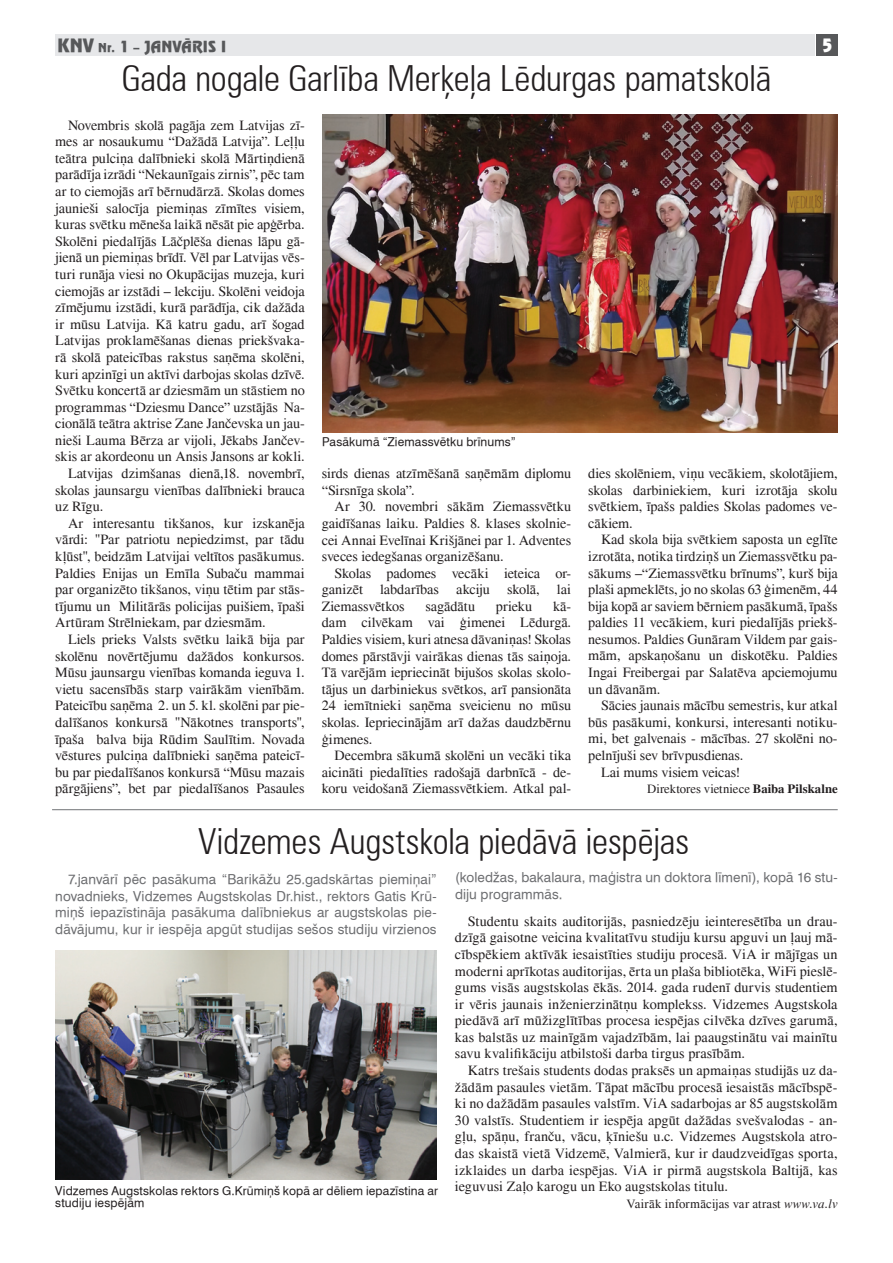
<style>
.page{position:relative;width:893px;height:1263px;background:#fff}
.page>*{position:absolute;margin:0;border:0;box-sizing:border-box;transform-origin:0 0}
.t1{font:300 condensed 36px "Zurich TL";letter-spacing:-.005em;color:#231f20}
.t2{font:18px "Revue TL";color:#fff}
.t3{font:15px "Revue TL";letter-spacing:.005em;color:#57585a}
.t4{font:14.25px/16.6px "Times";letter-spacing:-.005em;color:#231f20;text-align:justify}
.t5{font:13.5px/16.5px "Swiss 721 TL";letter-spacing:.005em;color:#6c6d70;text-align:justify}
.t6{font:12.75px "Times";letter-spacing:.005em;color:#231f20}
.t7{font:12px/12.8px "Swiss 721 TL";letter-spacing:.015em;color:#231f20}
.s1{font-size:18px}
.s2{font-size:12px}
.s3{font-weight:700}
.s4{font-style:italic}
</style>
<div class="page">
<div style="left:55px;top:34px;width:759px;height:22px;background:#e6e7e9"></div>
<div style="left:816px;top:34px;width:22px;height:22px;background:#57585a"></div>
<img style="left:322px;top:115px;width:516px;height:317px">
<hr style="left:52px;top:809px;width:786px;height:1px;background:#808285">
<img style="left:55px;top:950px;width:382px;height:227px">
<div style="left:316px;top:430px;width:233px;height:39px;background:#fff"></div>
<p class="t3" style="left:57px;top:37px;width:170px"><span class="s1">KNV</span> <span class="s2">Nr.</span> 1 <span class="s2">–</span> JANVĀRIS I</p>
<p class="t2" style="left:821px;top:34px;width:14px">5</p>
<h1 class="t1" style="left:122px;top:56px;width:651px">Gada nogale Garlība Merķeļa Lēdurgas pamatskolā</h1>
<p class="t4" style="left:68px;top:117px;width:238px">Novembris skolā pagāja zem Latvijas zī-</p>
<p class="t4" style="left:55px;top:133px;width:251px">mes ar nosaukumu “Dažādā Latvija”. Leļļu</p>
<p class="t4" style="left:55px;top:150px;width:251px">teātra pulciņa dalībnieki skolā Mārtiņdienā</p>
<p class="t4" style="left:55px;top:167px;width:251px">parādīja izrādi “Nekaunīgais zirnis”, pēc tam</p>
<p class="t4" style="left:55px;top:183px;width:251px">ar to ciemojās arī bērnudārzā. Skolas domes</p>
<p class="t4" style="left:55px;top:200px;width:251px">jaunieši salocīja piemiņas zīmītes visiem,</p>
<p class="t4" style="left:55px;top:216px;width:251px">kuras svētku mēneša laikā nēsāt pie apģērba.</p>
<p class="t4" style="left:55px;top:233px;width:251px">Skolēni piedalījās Lāčplēša dienas lāpu gā-</p>
<p class="t4" style="left:55px;top:249px;width:251px">jienā un piemiņas brīdī. Vēl par Latvijas vēs-</p>
<p class="t4" style="left:55px;top:266px;width:251px">turi runāja viesi no Okupācijas muzeja, kuri</p>
<p class="t4" style="left:55px;top:283px;width:251px">ciemojās ar izstādi – lekciju. Skolēni veidoja</p>
<p class="t4" style="left:55px;top:299px;width:251px">zīmējumu izstādi, kurā parādīja, cik dažāda</p>
<p class="t4" style="left:55px;top:316px;width:251px">ir mūsu Latvija. Kā katru gadu, arī šogad</p>
<p class="t4" style="left:55px;top:332px;width:251px">Latvijas proklamēšanas dienas priekšvaka-</p>
<p class="t4" style="left:55px;top:349px;width:251px">rā skolā pateicības rakstus saņēma skolēni,</p>
<p class="t4" style="left:55px;top:366px;width:251px">kuri apzinīgi un aktīvi darbojas skolas dzīvē.</p>
<p class="t4" style="left:55px;top:382px;width:251px">Svētku koncertā ar dziesmām un stāstiem no</p>
<p class="t4" style="left:55px;top:399px;width:251px">programmas “Dziesmu Dance” uzstājās Na-</p>
<p class="t4" style="left:55px;top:415px;width:251px">cionālā teātra aktrise Zane Jančevska un jau-</p>
<p class="t4" style="left:55px;top:432px;width:251px">nieši Lauma Bērza ar vijoli, Jēkabs Jančev-</p>
<p class="t4" style="left:55px;top:448px;width:251px">skis ar akordeonu un Ansis Jansons ar kokli.</p>
<p class="t4" style="left:68px;top:465px;width:238px">Latvijas dzimšanas dienā,18. novembrī,</p>
<p class="t4" style="left:55px;top:482px;width:251px">skolas jaunsargu vienības dalībnieki brauca</p>
<p class="t4" style="left:55px;top:498px;width:49px">uz Rīgu.</p>
<p class="t4" style="left:68px;top:515px;width:238px">Ar interesantu tikšanos, kur izskanēja</p>
<p class="t4" style="left:55px;top:531px;width:251px">vārdi: "Par patriotu nepiedzimst, par tādu</p>
<p class="t4" style="left:55px;top:548px;width:251px">kļūst", beidzām Latvijai veltītos pasākumus.</p>
<p class="t4" style="left:55px;top:565px;width:251px">Paldies Enijas un Emīla Subaču mammai</p>
<p class="t4" style="left:55px;top:581px;width:251px">par organizēto tikšanos, viņu tētim par stās-</p>
<p class="t4" style="left:55px;top:598px;width:251px">tījumu un Militārās policijas puišiem, īpaši</p>
<p class="t4" style="left:55px;top:614px;width:212px">Artūram Strēlniekam, par dziesmām.</p>
<p class="t4" style="left:68px;top:631px;width:238px">Liels prieks Valsts svētku laikā bija par</p>
<p class="t4" style="left:55px;top:648px;width:251px">skolēnu novērtējumu dažādos konkursos.</p>
<p class="t4" style="left:55px;top:664px;width:251px">Mūsu jaunsargu vienības komanda ieguva 1.</p>
<p class="t4" style="left:55px;top:681px;width:251px">vietu sacensībās starp vairākām vienībām.</p>
<p class="t4" style="left:55px;top:697px;width:251px">Pateicību saņēma 2. un 5. kl. skolēni par pie-</p>
<p class="t4" style="left:55px;top:714px;width:251px">dalīšanos konkursā "Nākotnes transports",</p>
<p class="t4" style="left:55px;top:730px;width:251px">īpaša balva bija Rūdim Saulītim. Novada</p>
<p class="t4" style="left:55px;top:747px;width:251px">vēstures pulciņa dalībnieki saņēma pateicī-</p>
<p class="t4" style="left:55px;top:764px;width:251px">bu par piedalīšanos konkursā “Mūsu mazais</p>
<p class="t4" style="left:55px;top:780px;width:251px">pārgājiens”, bet par piedalīšanos Pasaules</p>
<p class="t7" style="left:322px;top:435px;width:195px">Pasākumā “Ziemassvētku brīnums”</p>
<p class="t4" style="left:322px;top:465px;width:251px">sirds dienas atzīmēšanā saņēmām diplomu “Sirsnīga skola”.</p>
<p class="t4" style="left:322px;top:498px;width:251px;text-indent:13px">Ar 30. novembri sākām Ziemassvētku gaidīšanas laiku. Paldies 8. klases skolnie&shy;cei Annai Evelīnai Krišjānei par 1. Adventes sveces iedegšanas organizēšanu.</p>
<p class="t4" style="left:322px;top:565px;width:251px;text-indent:13px">Skolas padomes vecāki ieteica or&shy;ganizēt labdarības akciju skolā, lai Ziemassvētkos</p>
<p class="t4" style="left:322px;top:598px;width:251px;text-indent:231px">kā&shy;dam cilvēkam vai ģimenei Lēdurgā.<br>Paldies visiem, kuri atnesa dāvaniņas! Skolas domes pārstāvji vairākas dienas tās saiņoja.<br>Tā varējām iepriecināt bijušos skolas skolo&shy;tājus un darbiniekus svētkos, arī pansionāta 24 iemītnieki saņēma sveicienu no mūsu skolas. Iepriecinājām arī dažas daudzbērnu ģimenes.</p>
<p class="t4" style="left:322px;top:747px;width:251px;text-indent:13px">Decembra sākumā skolēni un vecāki tika aicināti piedalīties radošajā darbnīcā - de&shy;koru veidošanā Ziemassvētkiem. Atkal pal-</p>
<p class="t4" style="left:426px;top:598px;width:51px">sagādātu</p>
<p class="t4" style="left:496px;top:598px;width:38px">prieku</p>
<p class="t4" style="left:588px;top:465px;width:251px">dies skolēniem, viņu vecākiem, skolotājiem, skolas darbiniekiem, kuri izrotāja skolu svētkiem, īpašs paldies Skolas padomes ve&shy;cākiem.</p>
<p class="t4" style="left:588px;top:531px;width:251px;text-indent:13px">Kad skola bija svētkiem saposta un eglīte izrotāta, notika tirdziņš un Ziemassvētku pa&shy;sākums –“Ziemassvētku brīnums”, kurš bija plaši apmeklēts, jo no skolas 63 ģimenēm, 44 bija kopā ar saviem bērniem pasākumā, īpašs paldies 11 vecākiem, kuri piedalījās priekš&shy;nesumos. Paldies Gunāram Vildem par gais&shy;mām, apskaņošanu un diskotēku. Paldies Ingai Freibergai par Salatēva apciemojumu un dāvanām.</p>
<p class="t4" style="left:601px;top:697px;width:238px">Sācies jaunais mācību semestris, kur atkal</p>
<p class="t4" style="left:588px;top:714px;width:251px">būs pasākumi, konkursi, interesanti notiku-</p>
<p class="t4" style="left:588px;top:730px;width:251px">mi, bet galvenais - mācības. 27 skolēni no-</p>
<p class="t4" style="left:588px;top:747px;width:157px">pelnījuši sev brīvpusdienas.</p>
<p class="t4" style="left:601px;top:764px;width:141px">Lai mums visiem veicas!</p>
<p class="t6" style="left:647px;top:782px;width:192px">Direktores vietniece <span class="s3">Baiba Pilskalne</span></p>
<h1 class="t1" style="left:199px;top:819px;width:492px">Vidzemes Augstskola piedāvā iespējas</h1>
<p class="t5" style="left:455px;top:869px;width:384px">(koledžas, bakalaura, maģistra un doktora līmenī), kopā 16 stu&shy;diju programmās.</p>
<p class="t4" style="left:455px;top:913px;width:384px;text-indent:13px">Studentu skaits auditorijās, pasniedzēju ieinteresētība un drau&shy;dzīgā gaisotne veicina kvalitatīvu studiju kursu apguvi un ļauj mā&shy;cībspēkiem aktīvāk iesaistīties studiju procesā. ViA ir mājīgas un moderni aprīkotas auditorijas, ērta un plaša bibliotēka, WiFi pieslē&shy;gums visās augstskolas ēkās. 2014. gada rudenī durvis studentiem ir vēris jaunais inženierzinātņu komplekss. Vidzemes Augstskola piedāvā arī mūžizglītības procesa iespējas cilvēka dzīves garumā, kas balstās uz mainīgām vajadzībām, lai paaugstinātu vai mainītu savu kvalifikāciju atbilstoši darba tirgus prasībām.</p>
<p class="t4" style="left:455px;top:1062px;width:384px;text-indent:13px">Katrs trešais students dodas praksēs un apmaiņas studijās uz da&shy;žādām pasaules vietām. Tāpat mācību procesā iesaistās mācībspē&shy;ki no dažādām pasaules valstīm. ViA sadarbojas ar 85 augstskolām 30 valstīs. Studentiem ir iespēja apgūt dažādas svešvalodas - an&shy;gļu, spāņu, franču, vācu, ķīniešu u.c. Vidzemes Augstskola atro&shy;das skaistā vietā Vidzemē, Valmierā, kur ir daudzveidīgas sporta, izklaides un darba iespējas. ViA ir pirmā augstskola Baltijā, kas ieguvusi Zaļo karogu un Eko augstskolas titulu.</p>
<p class="t6" style="left:626px;top:1196px;width:213px">Vairāk informācijas var atrast <span class="s4">www.va.lv</span></p>
<p class="t5" style="left:55px;top:871px;width:383px;text-indent:13px">7.janvārī pēc pasākuma “Barikāžu 25.gadskārtas piemiņai” novadnieks, Vidzemes Augstskolas Dr.hist., rektors Gatis Krū&shy;miņš iepazīstināja pasākuma dalībniekus ar augstskolas pie&shy;dāvājumu, kur ir iespēja apgūt studijas sešos studiju virzienos</p>
<p class="t7" style="left:55px;top:1183px;width:384px">Vidzemes Augstskolas rektors G.Krūmiņš kopā ar dēliem iepazīstina ar studiju iespējām</p>
</div>
